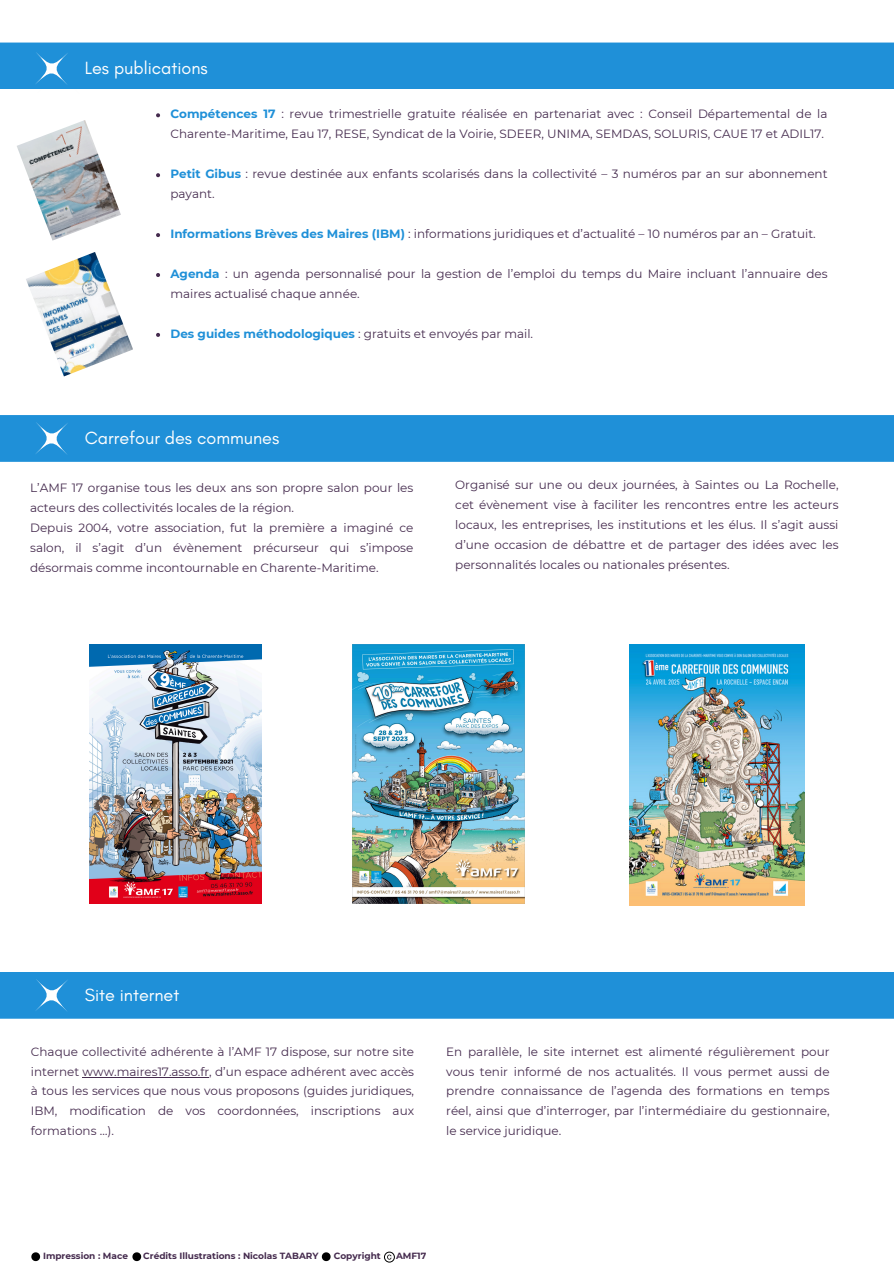
<style>
.page{position:relative;width:894px;height:1264px;background:#fff}
.page>*{position:absolute;margin:0;border:0;box-sizing:border-box;transform-origin:0 0}
.t1{font:18px "Glacial Indifference";color:#fefefe}
.t2{font:12px/20px "Montserrat";color:#452b4e}
.t3{font:700 9px "Montserrat";color:#452b4e}
.s1{font-weight:700;color:#1f90d8}
</style>
<div class="page">
<img style="left:26px;top:252px;width:107px;height:124px">
<img style="left:17px;top:120px;width:104px;height:120px">
<div style="left:0;top:415px;width:893px;height:47px;background:#1f90d8"></div>
<div style="left:0;top:972px;width:893px;height:47px;background:#1f90d8"></div>
<img style="left:89px;top:644px;width:172px;height:259px">
<img style="left:352px;top:644px;width:172px;height:259px">
<img style="left:629px;top:644px;width:175px;height:261px">
<svg style="left:321px;top:1252px;width:10px;height:10px"></svg>
<svg style="left:31px;top:1252px;width:10px;height:10px"></svg>
<svg style="left:132px;top:1252px;width:10px;height:10px"></svg>
<svg style="left:384px;top:1251px;width:11px;height:11px"></svg>
<svg style="left:0;top:42px;width:893px;height:75px"></svg>
<svg style="left:156px;top:173px;width:4px;height:4px"></svg>
<svg style="left:156px;top:233px;width:4px;height:4px"></svg>
<svg style="left:156px;top:273px;width:4px;height:4px"></svg>
<svg style="left:156px;top:333px;width:4px;height:4px"></svg>
<hr style="left:83px;top:1076px;width:126px;height:1px;background:#452b4e">
<p class="t1" style="left:85px;top:57px;width:124px">Les publications</p>
<p class="t2" style="left:170px;top:104px;width:658px"><span class="s1">Compétences 17</span> : revue trimestrielle gratuite réalisée en partenariat avec : Conseil Départemental de la<br>Charente-Maritime, Eau 17, RESE, Syndicat de la Voirie, SDEER, UNIMA, SEMDAS, SOLURIS, CAUE 17 et ADIL17.</p>
<p class="t2" style="left:170px;top:164px;width:658px"><span class="s1">Petit Gibus</span> : revue destinée aux enfants scolarisés dans la collectivité – 3 numéros par an sur abonnement payant.</p>
<p class="t2" style="left:170px;top:224px;width:646px"><span class="s1">Informations Brèves des Maires (IBM)</span> : informations juridiques et d’actualité – 10 numéros par an – Gratuit.</p>
<p class="t2" style="left:170px;top:264px;width:658px"><span class="s1">Agenda</span> : un agenda personnalisé pour la gestion de l’emploi du temps du Maire incluant l’annuaire des maires actualisé chaque année.</p>
<h1 class="t2" style="left:170px;top:323px;width:364px"><span class="s1">Des guides méthodologiques</span> : gratuits et envoyés par mail.</h1>
<h2 class="t1" style="left:85px;top:427px;width:196px">Carrefour des communes</h2>
<h2 class="t2" style="left:30px;top:477px;width:384px">L’AMF 17 organise tous les deux ans son propre salon pour les acteurs des collectivités locales de la région.<br>Depuis 2004, votre association, fut la première a imaginé ce salon, il s’agit d’un évènement précurseur qui s’impose désormais comme incontournable en Charente-Maritime.</h2>
<p class="t2" style="left:455px;top:474px;width:384px;text-align:justify">Organisé sur une ou deux journées, à Saintes ou La Rochelle, cet évènement vise à faciliter les rencontres entre les acteurs locaux, les entreprises, les institutions et les élus. Il s’agit aussi d’une occasion de débattre et de partager des idées avec les personnalités locales ou nationales présentes.</p>
<p class="t1" style="left:85px;top:983px;width:96px">Site internet</p>
<p class="t2" style="left:31px;top:1041px;width:384px;text-align:justify">Chaque collectivité adhérente à l’AMF 17 dispose, sur notre site internet www.maires17.asso.fr, d’un espace adhérent avec accès à tous les services que nous vous proposons (guides juridiques, IBM, modification de vos coordonnées, inscriptions aux formations …).</p>
<p class="t2" style="left:446px;top:1041px;width:384px;text-align:justify">En parallèle, le site internet est alimenté régulièrement pour vous tenir informé de nos actualités. Il vous permet aussi de prendre connaissance de l’agenda des formations en temps réel, ainsi que d’interroger, par l’intermédiaire du gestionnaire, le service juridique.</p>
<p class="t3" style="left:43px;top:1250px;width:86px">Impression : Mace</p>
<p class="t3" style="left:143px;top:1250px;width:177px">Crédits Illustrations : Nicolas TABARY</p>
<p class="t3" style="left:334px;top:1250px;width:48px">Copyright</p>
<p class="t3" style="left:396px;top:1250px;width:32px">AMF17</p>
</div>
